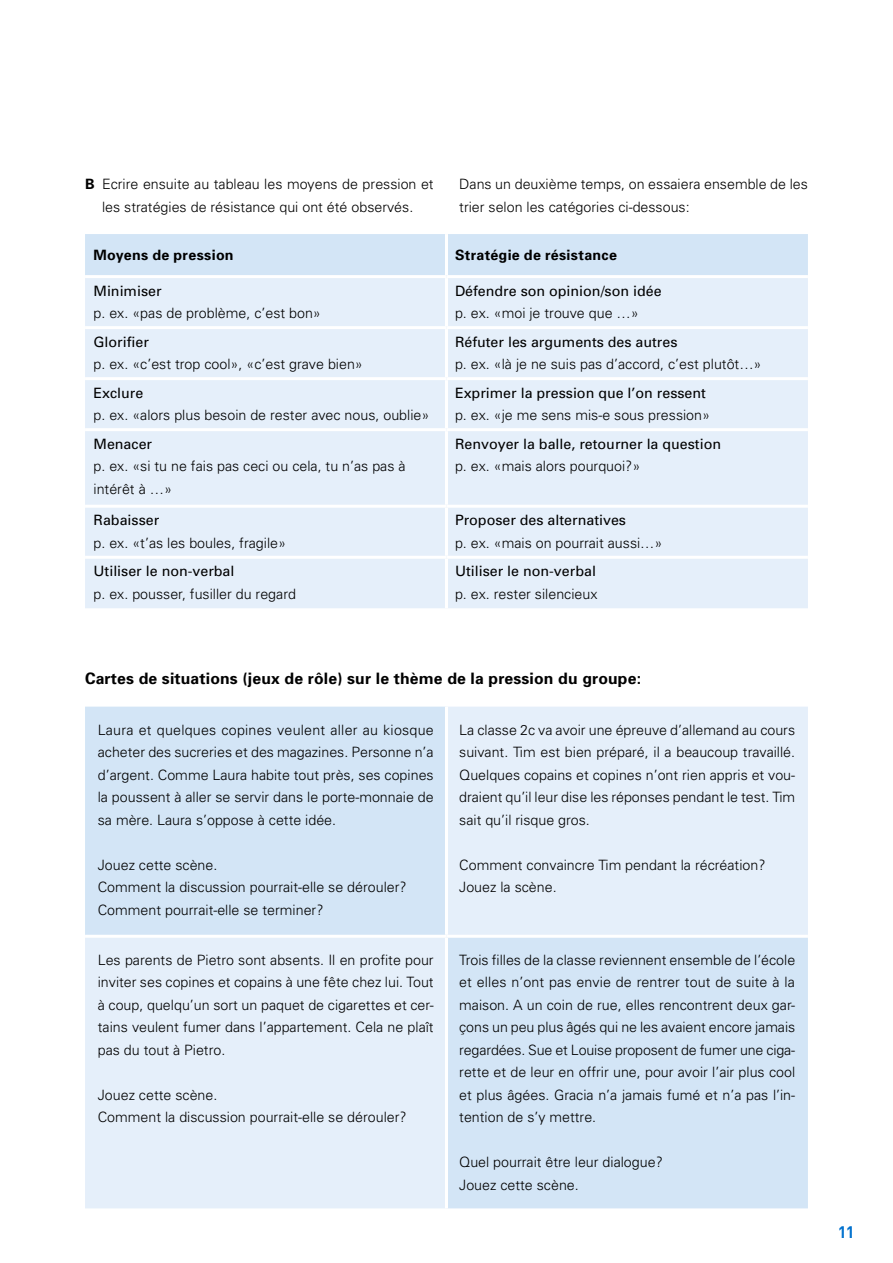
<style>
.page{position:relative;width:893px;height:1263px;background:#fff}
.page>*{position:absolute;margin:0;border:0;box-sizing:border-box;transform-origin:0 0}
.t1{font:700 16.5px "DIN";color:#0071ce}
.Untertitel{font:700 15.75px "Univers";letter-spacing:.01em;color:#000}
.Text_franz{font:300 14.25px/22.5px "Univers";color:#000;text-align:justify}
.Text_franz-2{font:14.25px "Univers";color:#000}
.Text_franz-3{font:700 14.25px "Univers";letter-spacing:.02em;color:#000}
.s1{font-weight:700}
</style>
<div class="page">
<div style="left:85px;top:234px;width:723px;height:41px;background:#d3e5f6"></div>
<div style="left:85px;top:278px;width:723px;height:330px;background:#e5effa"></div>
<hr style="left:445px;top:234px;width:3px;height:41px;background:#fff">
<hr style="left:445px;top:278px;width:3px;height:48px;background:#fff">
<hr style="left:85px;top:326px;width:361px;height:3px;background:#fff">
<hr style="left:446px;top:326px;width:362px;height:3px;background:#fff">
<hr style="left:445px;top:329px;width:3px;height:48px;background:#fff">
<hr style="left:85px;top:377px;width:361px;height:3px;background:#fff">
<hr style="left:446px;top:377px;width:362px;height:3px;background:#fff">
<hr style="left:445px;top:380px;width:3px;height:48px;background:#fff">
<hr style="left:85px;top:428px;width:361px;height:3px;background:#fff">
<hr style="left:446px;top:428px;width:362px;height:3px;background:#fff">
<hr style="left:445px;top:431px;width:3px;height:74px;background:#fff">
<hr style="left:85px;top:505px;width:361px;height:3px;background:#fff">
<hr style="left:446px;top:505px;width:362px;height:3px;background:#fff">
<hr style="left:445px;top:508px;width:3px;height:48px;background:#fff">
<hr style="left:85px;top:556px;width:361px;height:3px;background:#fff">
<hr style="left:446px;top:556px;width:362px;height:3px;background:#fff">
<hr style="left:445px;top:559px;width:3px;height:49px;background:#fff">
<svg style="left:85px;top:707px;width:723px;height:501px;background:#dceaf8"></svg>
<hr style="left:445px;top:707px;width:3px;height:228px;background:#fff">
<hr style="left:85px;top:935px;width:361px;height:3px;background:#fff">
<hr style="left:446px;top:935px;width:362px;height:3px;background:#fff">
<hr style="left:445px;top:938px;width:3px;height:270px;background:#fff">
<p class="Text_franz" style="left:85px;top:173px;width:350px;text-align:center"><span class="s1">B</span> Ecrire ensuite au tableau les moyens de pression et les stratégies de résistance qui ont été observés.</p>
<p class="Text_franz-3" style="left:94px;top:247px;width:142px">Moyens de pression</p>
<p class="Text_franz-3" style="left:455px;top:247px;width:164px">Stratégie de résistance</p>
<p class="Text_franz-2" style="left:94px;top:282px;width:70px">Minimiser</p>
<p class="Text_franz" style="left:94px;top:302px;width:229px">p. ex. «pas de problème, c’est bon»</p>
<p class="Text_franz" style="left:459px;top:173px;width:350px">Dans un deuxième temps, on essaiera ensemble de les trier selon les catégories ci-dessous:</p>
<p class="Text_franz-2" style="left:455px;top:282px;width:208px">Défendre son opinion/son idée</p>
<p class="Text_franz" style="left:455px;top:302px;width:185px">p. ex. «moi je trouve que …»</p>
<p class="Text_franz-2" style="left:94px;top:333px;width:57px">Glorifier</p>
<p class="Text_franz" style="left:94px;top:353px;width:271px">p. ex. «c’est trop cool», «c’est grave bien»</p>
<p class="Text_franz-2" style="left:455px;top:333px;width:224px">Réfuter les arguments des autres</p>
<p class="Text_franz" style="left:455px;top:353px;width:308px">p. ex. «là je ne suis pas d’accord, c’est plutôt…»</p>
<p class="Text_franz-2" style="left:94px;top:384px;width:51px">Exclure</p>
<p class="Text_franz" style="left:94px;top:404px;width:337px">p. ex. «alors plus besoin de rester avec nous, oublie»</p>
<p class="Text_franz-2" style="left:455px;top:384px;width:253px">Exprimer la pression que l’on ressent</p>
<p class="Text_franz" style="left:455px;top:404px;width:257px">p. ex. «je me sens mis-e sous pression»</p>
<p class="Text_franz-2" style="left:94px;top:435px;width:60px">Menacer</p>
<p class="Text_franz" style="left:94px;top:455px;width:314px">p. ex. «si tu ne fais pas ceci ou cela, tu n’as pas à</p>
<p class="Text_franz" style="left:94px;top:478px;width:80px">intérêt à …»</p>
<p class="Text_franz-2" style="left:455px;top:435px;width:268px">Renvoyer la balle, retourner la question</p>
<p class="Text_franz" style="left:455px;top:455px;width:187px">p. ex. «mais alors pourquoi?»</p>
<p class="Text_franz-2" style="left:94px;top:512px;width:67px">Rabaisser</p>
<p class="Text_franz" style="left:94px;top:532px;width:194px">p. ex. «t’as les boules, fragile»</p>
<p class="Text_franz-2" style="left:455px;top:512px;width:173px">Proposer des alternatives</p>
<p class="Text_franz" style="left:455px;top:532px;width:209px">p. ex. «mais on pourrait aussi…»</p>
<p class="Text_franz-2" style="left:94px;top:563px;width:142px">Utiliser le non-verbal</p>
<p class="Text_franz" style="left:94px;top:583px;width:204px">p. ex. pousser, fusiller du regard</p>
<p class="Text_franz-2" style="left:455px;top:563px;width:142px">Utiliser le non-verbal</p>
<p class="Text_franz" style="left:455px;top:583px;width:144px">p. ex. rester silencieux</p>
<p class="Untertitel" style="left:85px;top:669px;width:557px">Cartes de situations (jeux de rôle) sur le thème de la pression du groupe:</p>
<p class="Text_franz" style="left:98px;top:719px;width:337px">Laura et quelques copines veulent aller au kiosque acheter des sucreries et des magazines. Personne n’a d’argent. Comme Laura habite tout près, ses copines la poussent à aller se servir dans le porte-monnaie de sa mère. Laura s’oppose à cette idée.</p>
<p class="Text_franz" style="left:98px;top:854px;width:121px">Jouez cette scène.</p>
<p class="Text_franz" style="left:98px;top:876px;width:310px">Comment la discussion pourrait-elle se dérouler?</p>
<p class="Text_franz" style="left:98px;top:899px;width:227px">Comment pourrait-elle se terminer?</p>
<p class="Text_franz" style="left:459px;top:719px;width:337px">La classe 2c va avoir une épreuve d’allemand au cours suivant. Tim est bien préparé, il a beaucoup travaillé.<br>Quelques copains et copines n’ont rien appris et vou&shy;draient qu’il leur dise les réponses pendant le test. Tim sait qu’il risque gros.</p>
<p class="Text_franz" style="left:459px;top:854px;width:308px">Comment convaincre Tim pendant la récréation?</p>
<p class="Text_franz" style="left:459px;top:876px;width:99px">Jouez la scène.</p>
<p class="Text_franz" style="left:98px;top:948px;width:337px">Les parents de Pietro sont absents. Il en profite pour inviter ses copines et copains à une fête chez lui. Tout à coup, quelqu’un sort un paquet de cigarettes et cer&shy;tains veulent fumer dans l’appartement. Cela ne plaît pas du tout à Pietro.</p>
<p class="Text_franz" style="left:98px;top:1083px;width:121px">Jouez cette scène.</p>
<p class="Text_franz" style="left:98px;top:1106px;width:310px">Comment la discussion pourrait-elle se dérouler?</p>
<p class="Text_franz" style="left:459px;top:948px;width:338px">Trois filles de la classe reviennent ensemble de l’école et elles n’ont pas envie de rentrer tout de suite à la maison. A un coin de rue, elles rencontrent deux gar&shy;çons un peu plus âgés qui ne les avaient encore jamais regardées. Sue et Louise proposent de fumer une ciga&shy;rette et de leur en offrir une, pour avoir l’air plus cool et plus âgées. Gracia n’a jamais fumé et n’a pas l’in&shy;tention de s’y mettre.</p>
<p class="Text_franz" style="left:459px;top:1151px;width:205px">Quel pourrait être leur dialogue?</p>
<p class="Text_franz" style="left:459px;top:1173px;width:121px">Jouez cette scène.</p>
<p class="t1" style="left:838px;top:1221px;width:18px">11</p>
</div>
